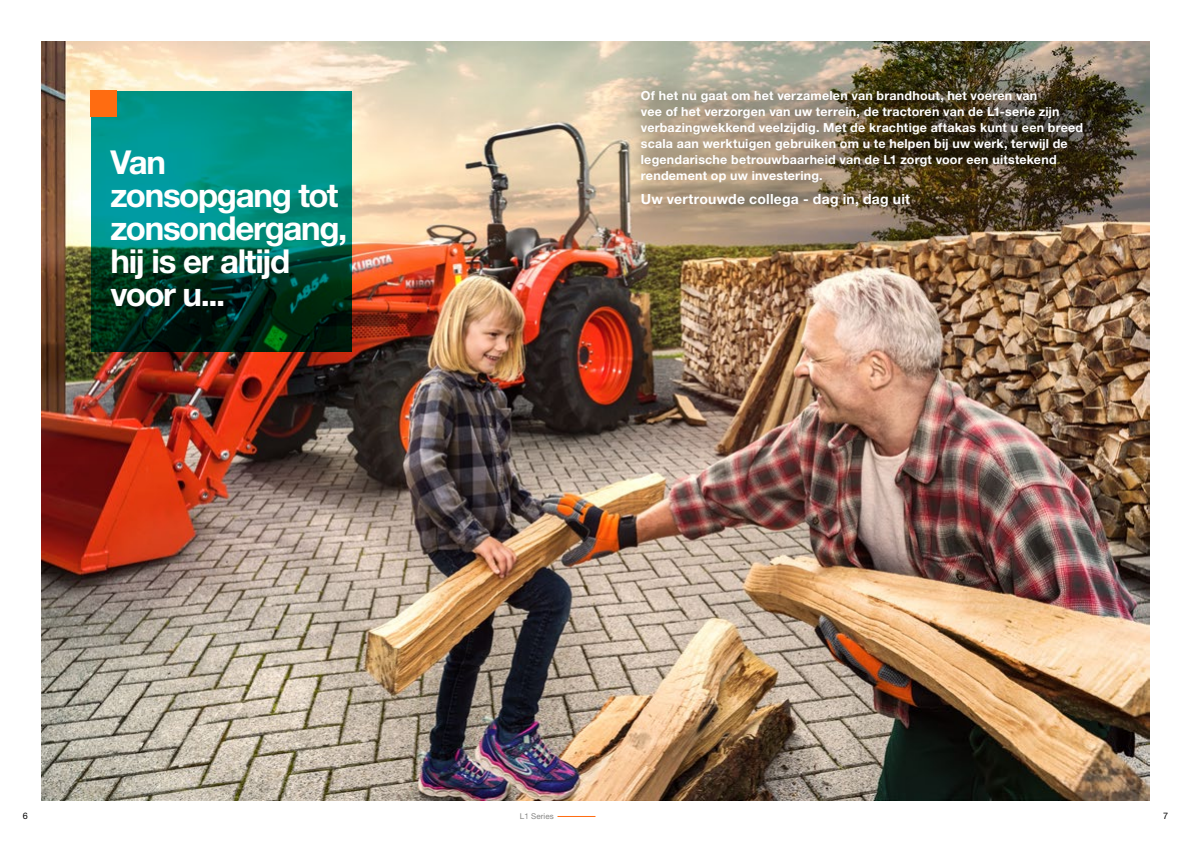
<style>
.page{position:relative;width:1191px;height:842px;background:#fff}
.page>*{position:absolute;margin:0;border:0;box-sizing:border-box;transform-origin:0 0}
.t1{font:700 33px/33px "Helvetica Neue LT Std";letter-spacing:-.04em;color:#fff}
.t2{font:700 14px "Helvetica Neue LT Pro";letter-spacing:.015em;color:#fff}
.t3{font:700 12.5px/16px "Helvetica Neue LT Pro";letter-spacing:.015em;color:#fff}
.t4{font:9px "Helvetica Neue LT Pro";color:#000}
.t5{font:8px "Helvetica Neue LT Pro";letter-spacing:.01em;color:#878786}
</style>
<div class="page">
<hr style="left:557px;top:816px;width:38px;height:1px;background:#ff6c11">
<img style="left:42px;top:42px;width:1107px;height:758px">
<img style="left:623px;top:72px;width:477px;height:152px">
<svg style="left:91px;top:91px;width:260px;height:260px;background:#006b5e"></svg>
<div style="left:91px;top:91px;width:26px;height:26px;background:#ff6c11"></div>
<h1 class="t1" style="left:111px;top:145px;width:238px">Van zonsopgang tot zonsondergang, hij is er altijd voor u...</h1>
<p class="t3" style="left:641px;top:87px;width:444px">Of het nu gaat om het verzamelen van brandhout, het voeren van<br>vee of het verzorgen van uw terrein, de tractoren van de L1-serie zijn verbazingwekkend veelzijdig. Met de krachtige aftakas kunt u een breed scala aan werktuigen gebruiken om u te helpen bij uw werk, terwijl de legendarische betrouwbaarheid van de L1 zorgt voor een uitstekend rendement op uw investering.</p>
<p class="t2" style="left:641px;top:191px;width:271px">Uw vertrouwde collega - dag in, dag uit</p>
<p class="t4" style="left:23px;top:810px;width:7px">6</p>
<p class="t5" style="left:520px;top:811px;width:35px">L1 Series</p>
<p class="t4" style="left:1163px;top:810px;width:7px">7</p>
</div>
